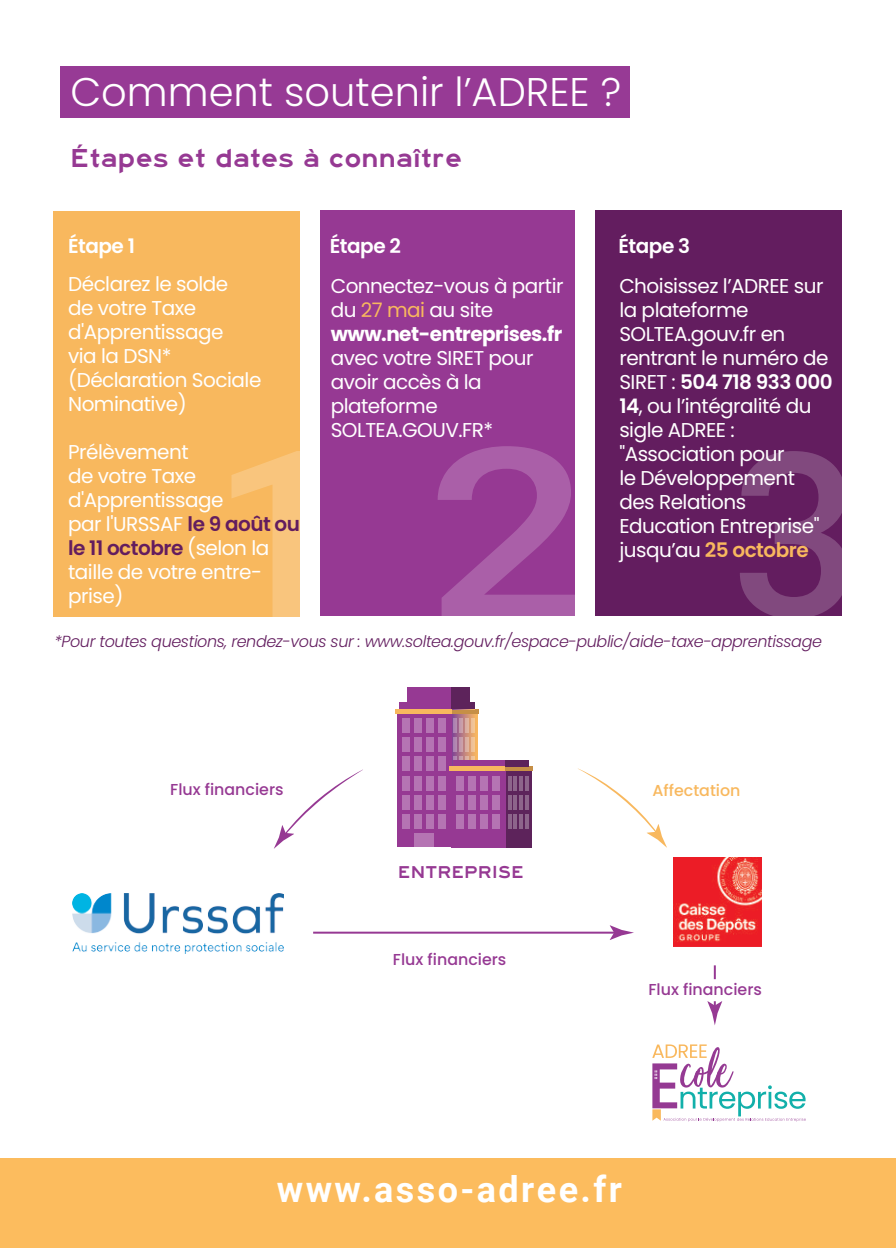
<style>
.page{position:relative;width:896px;height:1248px;background:#fff}
.page>*{position:absolute;margin:0;border:0;box-sizing:border-box;transform-origin:0 0}
.t1{font:300 40px "Poppins";color:#fff}
.t2{font:700 36px "Roboto";letter-spacing:.065em;color:#fff}
.t3{font:24px "traffic 05";color:#963993}
.t4{font:20px/24px "Poppins";letter-spacing:-.025em;color:#fff}
.t5{font:600 20px "Poppins";letter-spacing:-.025em;color:#fff}
.t6{font:italic 300 16px "Poppins";letter-spacing:-.025em;color:#631d5f}
.t7{font:500 15.8px "Poppins";color:#963993}
.t8{font:500 15.8px "Poppins";color:#f8b85e}
.t9{font:15.8px "traffic 05";color:#963993}
.s1{color:#f8b85e}
.s2{font-weight:700}
.s3{font-weight:600;color:#631d5f}
.s4{font-weight:600}
.s5{font-weight:600;color:#f8b85e}
</style>
<div class="page">
<div style="left:0;top:1158px;width:896px;height:89px;background:#fcbc5e"></div>
<div style="left:60px;top:66px;width:570px;height:51px;background:#973a95"></div>
<div style="left:54px;top:212px;width:246px;height:405px;background:#f8b85e"></div>
<svg style="left:231px;top:451px;width:69px;height:166px"></svg>
<div style="left:595px;top:211px;width:247px;height:405px;background:#631d5f"></div>
<div style="left:321px;top:211px;width:254px;height:405px;background:#963993"></div>
<svg style="left:438px;top:446px;width:137px;height:170px"></svg>
<svg style="left:740px;top:451px;width:102px;height:165px"></svg>
<svg style="left:451px;top:713px;width:26px;height:53px"></svg>
<svg style="left:451px;top:709px;width:28px;height:4px"></svg>
<div style="left:451px;top:702px;width:24px;height:7px;background:#5d235b"></div>
<div style="left:451px;top:687px;width:18px;height:15px;background:#5d235b"></div>
<hr style="left:453px;top:718px;width:4px;height:14px;background:#af85b1">
<hr style="left:453px;top:737px;width:4px;height:14px;background:#af85b1">
<svg style="left:453px;top:756px;width:4px;height:10px"></svg>
<hr style="left:459px;top:718px;width:4px;height:14px;background:#c69caa">
<hr style="left:459px;top:737px;width:4px;height:14px;background:#c69caa">
<hr style="left:459px;top:756px;width:4px;height:14px;background:#c69caa">
<hr style="left:465px;top:718px;width:4px;height:14px;background:#dcb0a1">
<hr style="left:465px;top:737px;width:4px;height:14px;background:#dcb0a1">
<hr style="left:465px;top:756px;width:4px;height:14px;background:#dcb0a1">
<hr style="left:471px;top:718px;width:4px;height:14px;background:#efc296">
<hr style="left:471px;top:737px;width:4px;height:14px;background:#efc296">
<hr style="left:471px;top:756px;width:4px;height:14px;background:#efc296">
<div style="left:397px;top:713px;width:54px;height:134px;background:#963993"></div>
<div style="left:399px;top:702px;width:52px;height:7px;background:#963993"></div>
<div style="left:408px;top:687px;width:43px;height:15px;background:#963993"></div>
<hr style="left:395px;top:709px;width:56px;height:4px;background:#f8b85e">
<div style="left:402px;top:718px;width:7px;height:14px;background:#b574b3"></div>
<div style="left:402px;top:737px;width:7px;height:14px;background:#b574b3"></div>
<div style="left:402px;top:756px;width:7px;height:14px;background:#b574b3"></div>
<div style="left:402px;top:776px;width:7px;height:14px;background:#b574b3"></div>
<div style="left:402px;top:795px;width:7px;height:14px;background:#b574b3"></div>
<div style="left:402px;top:814px;width:7px;height:14px;background:#b574b3"></div>
<div style="left:414px;top:718px;width:7px;height:14px;background:#b574b3"></div>
<div style="left:414px;top:737px;width:7px;height:14px;background:#b574b3"></div>
<div style="left:414px;top:756px;width:7px;height:14px;background:#b574b3"></div>
<div style="left:414px;top:776px;width:7px;height:14px;background:#b574b3"></div>
<div style="left:414px;top:795px;width:7px;height:14px;background:#b574b3"></div>
<div style="left:414px;top:814px;width:7px;height:14px;background:#b574b3"></div>
<div style="left:426px;top:718px;width:8px;height:14px;background:#b574b3"></div>
<div style="left:426px;top:737px;width:8px;height:14px;background:#b574b3"></div>
<div style="left:426px;top:756px;width:8px;height:14px;background:#b574b3"></div>
<div style="left:426px;top:776px;width:8px;height:14px;background:#b574b3"></div>
<div style="left:426px;top:795px;width:8px;height:14px;background:#b574b3"></div>
<div style="left:426px;top:814px;width:8px;height:14px;background:#b574b3"></div>
<div style="left:438px;top:718px;width:8px;height:14px;background:#b574b3"></div>
<div style="left:438px;top:737px;width:8px;height:14px;background:#b574b3"></div>
<div style="left:438px;top:756px;width:8px;height:14px;background:#b574b3"></div>
<div style="left:438px;top:776px;width:8px;height:14px;background:#b574b3"></div>
<div style="left:438px;top:795px;width:8px;height:14px;background:#b574b3"></div>
<div style="left:438px;top:814px;width:8px;height:14px;background:#b574b3"></div>
<div style="left:414px;top:833px;width:20px;height:14px;background:#b574b3"></div>
<div style="left:505px;top:770px;width:26px;height:77px;background:#5d235b"></div>
<svg style="left:505px;top:766px;width:28px;height:4px"></svg>
<div style="left:505px;top:759px;width:24px;height:7px;background:#5d235b"></div>
<hr style="left:508px;top:776px;width:3px;height:14px;background:#fff">
<hr style="left:508px;top:795px;width:3px;height:14px;background:#fff">
<hr style="left:508px;top:814px;width:3px;height:14px;background:#fff">
<hr style="left:514px;top:776px;width:3px;height:14px;background:#fff">
<hr style="left:514px;top:795px;width:3px;height:14px;background:#fff">
<hr style="left:514px;top:814px;width:3px;height:14px;background:#fff">
<hr style="left:519px;top:776px;width:4px;height:14px;background:#8d648b">
<hr style="left:519px;top:795px;width:4px;height:14px;background:#8d648b">
<hr style="left:519px;top:814px;width:4px;height:14px;background:#8d648b">
<hr style="left:525px;top:776px;width:4px;height:14px;background:#8d648b">
<hr style="left:525px;top:795px;width:4px;height:14px;background:#8d648b">
<hr style="left:525px;top:814px;width:4px;height:14px;background:#8d648b">
<div style="left:451px;top:770px;width:54px;height:77px;background:#963993"></div>
<div style="left:454px;top:759px;width:51px;height:7px;background:#963993"></div>
<hr style="left:449px;top:766px;width:56px;height:4px;background:#f8b85e">
<div style="left:456px;top:776px;width:8px;height:14px;background:#b574b3"></div>
<div style="left:456px;top:795px;width:8px;height:14px;background:#b574b3"></div>
<div style="left:456px;top:814px;width:8px;height:14px;background:#b574b3"></div>
<div style="left:468px;top:776px;width:8px;height:14px;background:#b574b3"></div>
<div style="left:468px;top:795px;width:8px;height:14px;background:#b574b3"></div>
<div style="left:468px;top:814px;width:8px;height:14px;background:#b574b3"></div>
<div style="left:480px;top:776px;width:8px;height:14px;background:#b574b3"></div>
<div style="left:480px;top:795px;width:8px;height:14px;background:#b574b3"></div>
<div style="left:480px;top:814px;width:8px;height:14px;background:#b574b3"></div>
<div style="left:493px;top:776px;width:7px;height:14px;background:#b574b3"></div>
<div style="left:493px;top:795px;width:7px;height:14px;background:#b574b3"></div>
<div style="left:493px;top:814px;width:7px;height:14px;background:#b574b3"></div>
<svg style="left:578px;top:768px;width:89px;height:79px"></svg>
<svg style="left:274px;top:769px;width:89px;height:79px"></svg>
<hr style="left:313px;top:931px;width:305px;height:2px;background:#963993">
<svg style="left:610px;top:925px;width:24px;height:14px"></svg>
<svg style="left:707px;top:1001px;width:15px;height:24px"></svg>
<svg style="left:714px;top:965px;width:2px;height:14px"></svg>
<img style="left:673px;top:857px;width:88px;height:89px">
<img style="left:72px;top:893px;width:211px;height:60px">
<svg style="left:652px;top:1044px;width:154px;height:77px"></svg>
<h1 class="t1" style="left:70px;top:69px;width:552px">Comment soutenir l’ADREE ?</h1>
<p class="t3" style="left:70px;top:143px;width:393px">Étapes et dates à connaître</p>
<p class="t5" style="left:68px;top:234px;width:68px">Étape 1</p>
<p class="t5" style="left:330px;top:234px;width:73px">Étape 2</p>
<p class="t5" style="left:618px;top:234px;width:73px">Étape 3</p>
<p class="t4" style="left:331px;top:274px;width:234px">Connectez-vous à partir du <span class="s1">27 mai</span> au site <span class="s2">www.net-entreprises.fr</span></p>
<p class="t4" style="left:331px;top:346px;width:204px">avec votre SIRET pour avoir accès à la plateforme<br>SOLTEA.GOUV.FR*</p>
<p class="t4" style="left:68px;top:272px;width:195px">Déclarez le solde<br>de votre Taxe d'Apprentissage<br>via la DSN* (Déclaration Sociale<br>Nominative)</p>
<p class="t4" style="left:68px;top:440px;width:233px">Prélèvement<br>de votre Taxe d'Apprentissage<br>par l'URSSAF <span class="s3">le 9 août ou le 11 octobre</span> (selon la taille de votre entre&shy;prise)</p>
<p class="t4" style="left:619px;top:274px;width:215px">Choisissez l’ADREE sur la plateforme<br>SOLTEA.gouv.fr en rentrant le numéro de<br>SIRET : <span class="s4">504 718 933 000<br>14</span>, ou l’intégralité du sigle ADREE : "Association pour<br>le Développement des Relations<br>Education Entreprise" jusqu’au <span class="s5">25 octobre</span></p>
<p class="t6" style="left:54px;top:631px;width:769px">*Pour toutes questions, rendez-vous sur : www.soltea.gouv.fr/espace-public/aide-taxe-apprentissage</p>
<p class="t7" style="left:170px;top:780px;width:115px">Flux financiers</p>
<p class="t9" style="left:398px;top:862px;width:127px">ENTREPRISE</p>
<p class="t7" style="left:393px;top:950px;width:115px">Flux financiers</p>
<p class="t8" style="left:652px;top:781px;width:89px">Affectation</p>
<p class="t7" style="left:648px;top:979px;width:115px">Flux financiers</p>
<h2 class="t2" style="left:277px;top:1164px;width:346px">www.asso-adree.fr</h2>
</div>
